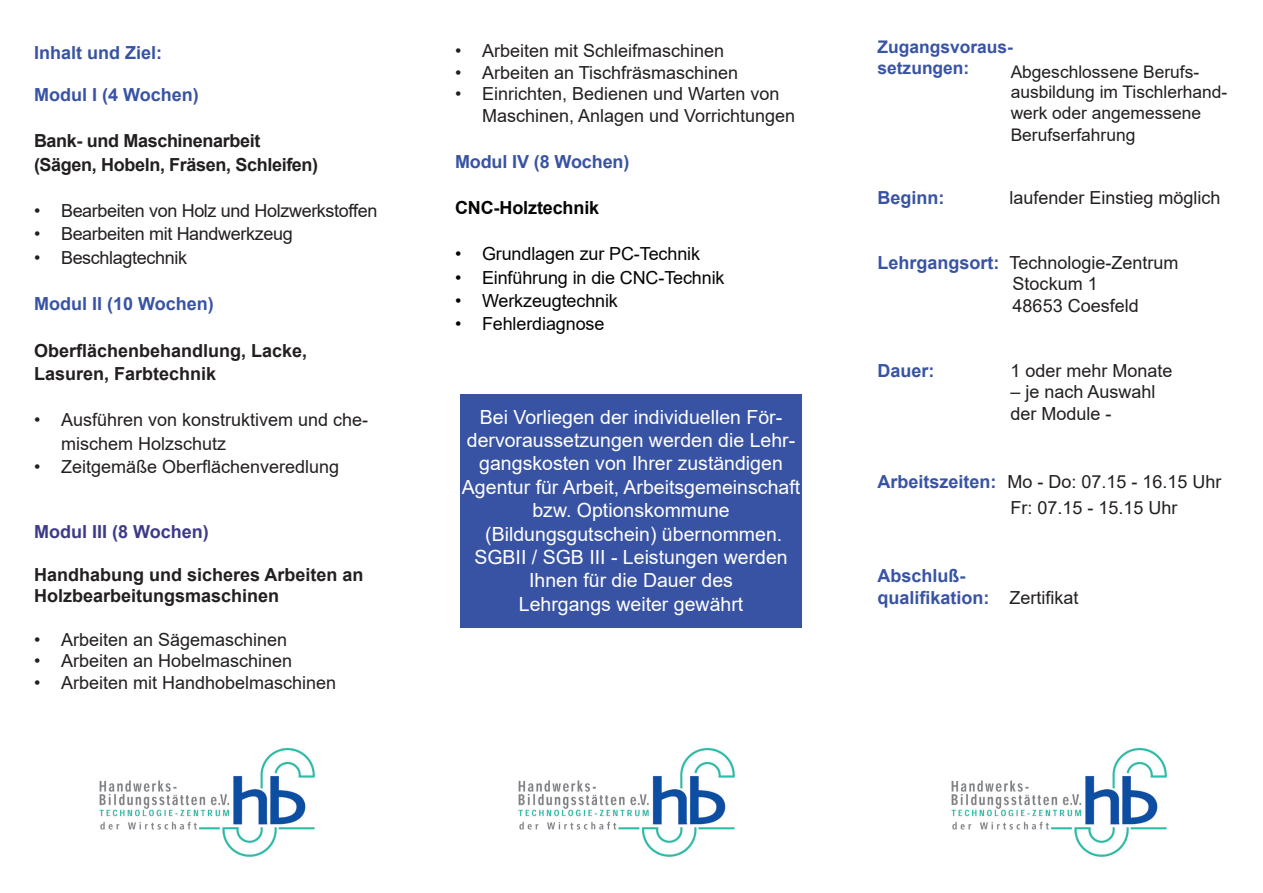
<style>
.page{position:relative;width:1263px;height:893px;background:#fff}
.page>*{position:absolute;margin:0;border:0;box-sizing:border-box;transform-origin:0 0}
.t1{font:19.5px/23.4px "Arial";color:#fff;text-align:center}
.t2{font:18px/21.6px "Arial";color:#231f20}
.t3{font:700 18px/21.6px "Arial";color:#3853a3}
.t4{font:700 18px/23.2px "Arial";color:#231f20}
.t5{font:18px "Arial";letter-spacing:-.005em;color:#040503}
.t6{font:18px "Arial";letter-spacing:-.02em;color:#231f20}
.t7{font:700 18px/23.2px "Arial";letter-spacing:-.02em;color:#231f20}
.t8{font:700 18px "Arial";color:#3d3b87}
.t9{font:700 18px "Arial";letter-spacing:-.005em;color:#040503}
.t10{font:17.4px/21.1px "Arial";color:#231f20}
.t11{font:700 17.4px/21.6px "Arial";color:#3853a3}
.s1{font-weight:700;color:#3853a3}
.s2{font-weight:400;color:#231f20}
</style>
<div class="page">
<div style="left:460px;top:394px;width:342px;height:233px;background:#3853a3"></div>
<img style="left:951px;top:747px;width:216px;height:110px">
<img style="left:518px;top:747px;width:217px;height:110px">
<img style="left:99px;top:747px;width:216px;height:110px">
<p class="t3" style="left:34px;top:42px;width:130px">Inhalt und Ziel:</p>
<p class="t3" style="left:34px;top:84px;width:166px">Modul I (4 Wochen)</p>
<p class="t7" style="left:34px;top:130px;width:286px">Bank- und Maschinenarbeit (Sägen, Hobeln, Fräsen, Schleifen)</p>
<p class="t6" style="left:34px;top:198px;width:345px">• Bearbeiten von Holz und Holzwerkstoffen</p>
<p class="t6" style="left:34px;top:222px;width:260px">• Bearbeiten mit Handwerkzeug</p>
<p class="t6" style="left:34px;top:245px;width:155px">• Beschlagtechnik</p>
<p class="t3" style="left:34px;top:293px;width:181px">Modul II (10 Wochen)</p>
<p class="t4" style="left:34px;top:339px;width:275px">Oberflächenbehandlung, Lacke,<br>Lasuren, Farbtechnik</p>
<p class="t2" style="left:61px;top:408px;width:309px;line-height:23.2px;text-indent:-27px">• Ausführen von konstruktivem und che&shy;mischem Holzschutz</p>
<p class="t2" style="left:34px;top:456px;width:307px">• Zeitgemäße Oberflächenveredlung</p>
<p class="t8" style="left:34px;top:519px;width:176px">Modul III (8 Wochen)</p>
<p class="t4" style="left:34px;top:564px;width:331px;line-height:21.6px">Handhabung und sicheres Arbeiten an<br>Holzbearbeitungsmaschinen</p>
<p class="t2" style="left:34px;top:628px;width:255px">• Arbeiten an Sägemaschinen</p>
<p class="t2" style="left:34px;top:650px;width:260px">• Arbeiten an Hobelmaschinen</p>
<p class="t2" style="left:34px;top:672px;width:304px">• Arbeiten mit Handhobelmaschinen</p>
<p class="t2" style="left:455px;top:40px;width:271px">• Arbeiten mit Schleifmaschinen</p>
<p class="t2" style="left:455px;top:61px;width:285px">• Arbeiten an Tischfräsmaschinen</p>
<p class="t2" style="left:482px;top:83px;width:315px;text-indent:-27px">• Einrichten, Bedienen und Warten von<br>Maschinen, Anlagen und Vorrichtungen</p>
<p class="t3" style="left:455px;top:151px;width:176px">Modul IV (8 Wochen)</p>
<p class="t9" style="left:455px;top:195px;width:146px">CNC-Holztechnik</p>
<p class="t5" style="left:455px;top:242px;width:247px">• Grundlagen zur PC-Technik</p>
<p class="t5" style="left:455px;top:265px;width:271px">• Einführung in die CNC-Technik</p>
<p class="t5" style="left:455px;top:288px;width:164px">• Werkzeugtechnik</p>
<p class="t5" style="left:455px;top:311px;width:151px">• Fehlerdiagnose</p>
<p class="t1" style="left:462px;top:405px;width:340px">Bei Vorliegen der individuellen För&shy;dervoraussetzungen werden die Lehr&shy;gangskosten von Ihrer zuständigen<br>Agentur für Arbeit, Arbeitsgemeinschaft bzw. Optionskommune (Bildungsgutschein) übernommen.<br>SGBII / SGB III - Leistungen werden<br>Ihnen für die Dauer des<br>Lehrgangs weiter gewährt</p>
<p class="t11" style="left:877px;top:36px;width:137px">Zugangsvoraus&shy;setzungen:</p>
<p class="t10" style="left:1011px;top:61px;width:218px">Abgeschlossene Berufs&shy;ausbildung im Tischlerhand&shy;werk oder angemessene<br>Berufserfahrung</p>
<p class="t3" style="left:877px;top:187px;width:68px">Beginn:</p>
<p class="t2" style="left:1009px;top:187px;width:213px">laufender Einstieg möglich</p>
<p class="t2" style="left:1013px;top:251px;width:167px;text-indent:-135px"><span class="s1">Lehrgangsort:</span> Technologie-Zentrum<br>Stockum 1<br>48653 Coesfeld</p>
<p class="t3" style="left:877px;top:360px;width:59px">Dauer:</p>
<p class="t2" style="left:1010px;top:359px;width:164px">1 oder mehr Monate</p>
<p class="t2" style="left:1010px;top:381px;width:147px">– je nach Auswahl der Module -</p>
<p class="t2" style="left:1010px;top:469px;width:212px;line-height:25.2px;text-indent:-133px"><span class="s1">Arbeitszeiten:</span> Mo - Do: 07.15 - 16.15 Uhr<br>Fr: 07.15 - 15.15 Uhr</p>
<p class="t3" style="left:877px;top:565px;width:203px">Abschluß&shy;qualifikation: <span class="s2">Zertifikat</span></p>
</div>
